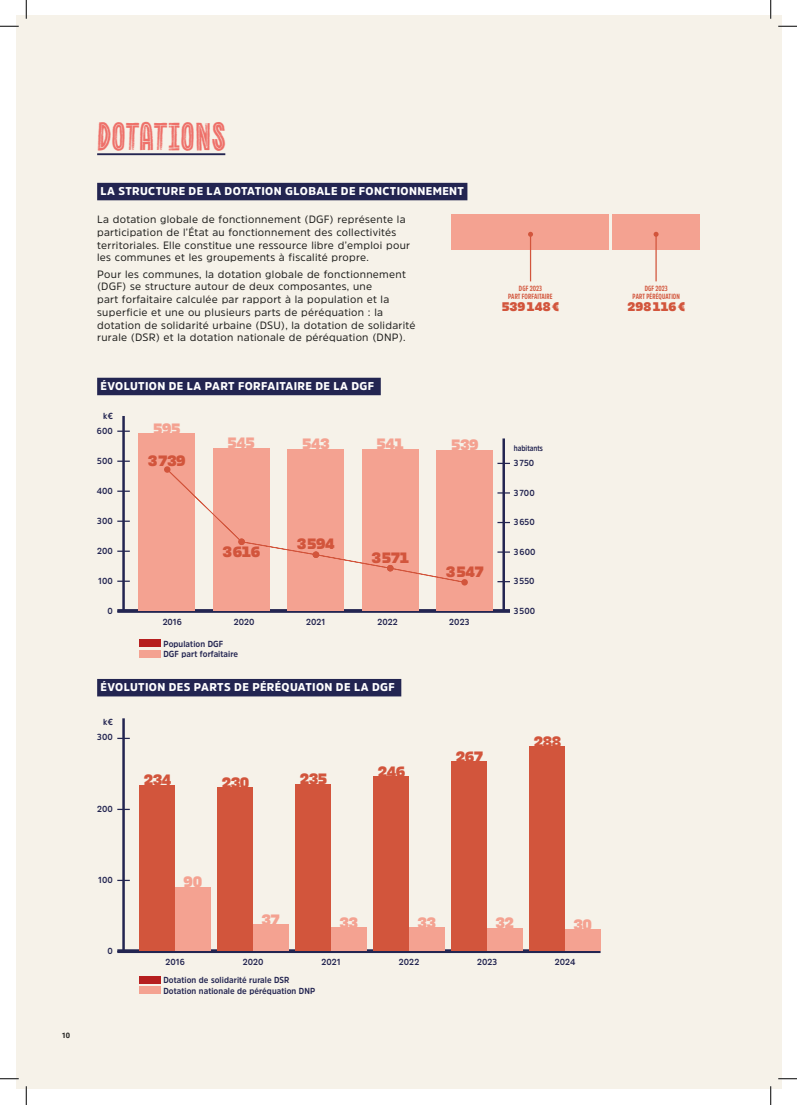
<style>
.page{position:relative;width:797px;height:1105px;background:#fff}
.page>*{position:absolute;margin:0;border:0;box-sizing:border-box;transform-origin:0 0}
.t1{font:800 37.5px "Canvas Inline";letter-spacing:.02em;color:#ee7069}
.t2{font:15px "Alfarn 2";letter-spacing:-.03em;color:#d2553c}
.t3{font:15px "Alfarn 2";letter-spacing:-.03em;color:#f4a291}
.t4{font:12.5px "Alfarn 2";color:#d2553c}
.t5{font:900 11.25px "Amsi Pro";letter-spacing:.035em;color:#fff}
.t6{font:10.62px/12.8px "Amsi Pro";letter-spacing:.025em;color:#1d1d1b}
.t7{font:700 8.75px/10.5px "Amsi Pro";letter-spacing:.01em;color:#232551;scale:.9 1}
.t8{font:700 8.12px "Amsi Pro";color:#232551;scale:.8 1}
.t9{font:700 7.5px/7.5px "Amsi Pro Cond";letter-spacing:.02em;color:#d2553c;text-align:center;scale:.9 1}
.t10{font:700 7.5px "Roboto";color:#1d1d1b}
</style>
<div class="page">
<div style="left:16px;top:16px;width:765px;height:1073px;background:#f6f2e9"></div>
<hr style="left:97px;top:153px;width:128px;height:2px;background:#232551">
<div style="left:97px;top:183px;width:370px;height:17px;background:#232551"></div>
<div style="left:97px;top:378px;width:284px;height:17px;background:#232551"></div>
<div style="left:97px;top:679px;width:304px;height:17px;background:#232551"></div>
<svg style="left:117px;top:609px;width:393px;height:4px"></svg>
<hr style="left:502px;top:438px;width:3px;height:173px;background:#232551">
<svg style="left:497px;top:443px;width:13px;height:169px"></svg>
<div style="left:140px;top:640px;width:21px;height:7px;background:#b61f1f"></div>
<div style="left:140px;top:650px;width:21px;height:7px;background:#f4a291"></div>
<div style="left:139px;top:433px;width:56px;height:178px;background:#f4a291"></div>
<div style="left:213px;top:448px;width:56px;height:163px;background:#f4a291"></div>
<div style="left:288px;top:449px;width:56px;height:162px;background:#f4a291"></div>
<div style="left:362px;top:449px;width:56px;height:162px;background:#f4a291"></div>
<div style="left:437px;top:450px;width:56px;height:161px;background:#f4a291"></div>
<hr style="left:122px;top:416px;width:3px;height:195px;background:#232551">
<svg style="left:117px;top:430px;width:13px;height:182px"></svg>
<div style="left:164px;top:466px;width:6px;height:7px;background:#d2553c;border-radius:50%"></div>
<svg style="left:166px;top:469px;width:297px;height:114px"></svg>
<div style="left:461px;top:579px;width:7px;height:6px;background:#d2553c;border-radius:50%"></div>
<div style="left:140px;top:976px;width:21px;height:7px;background:#b61f1f"></div>
<div style="left:140px;top:987px;width:21px;height:7px;background:#f4a291"></div>
<hr style="left:117px;top:949px;width:483px;height:4px;background:#232551">
<div style="left:140px;top:785px;width:35px;height:166px;background:#d2553c"></div>
<div style="left:373px;top:776px;width:36px;height:175px;background:#d2553c"></div>
<div style="left:218px;top:788px;width:35px;height:163px;background:#d2553c"></div>
<div style="left:451px;top:762px;width:36px;height:189px;background:#d2553c"></div>
<div style="left:296px;top:784px;width:35px;height:167px;background:#d2553c"></div>
<div style="left:529px;top:747px;width:36px;height:204px;background:#d2553c"></div>
<div style="left:175px;top:887px;width:36px;height:64px;background:#f4a291"></div>
<div style="left:409px;top:927px;width:35px;height:24px;background:#f4a291"></div>
<div style="left:253px;top:925px;width:35px;height:26px;background:#f4a291"></div>
<div style="left:487px;top:928px;width:35px;height:23px;background:#f4a291"></div>
<div style="left:331px;top:927px;width:35px;height:24px;background:#f4a291"></div>
<div style="left:565px;top:930px;width:35px;height:21px;background:#f4a291"></div>
<hr style="left:122px;top:718px;width:3px;height:233px;background:#232551">
<svg style="left:117px;top:721px;width:13px;height:231px"></svg>
<div style="left:451px;top:214px;width:158px;height:35px;background:#f4a291"></div>
<div style="left:612px;top:214px;width:87px;height:35px;background:#f4a291"></div>
<hr style="left:530px;top:234px;width:1px;height:47px;background:#d2553c">
<svg style="left:528px;top:232px;width:5px;height:5px"></svg>
<hr style="left:655px;top:234px;width:1px;height:47px;background:#d2553c">
<svg style="left:653px;top:232px;width:5px;height:5px"></svg>
<svg style="left:0;top:25px;width:19px;height:2px"></svg>
<svg style="left:778px;top:25px;width:19px;height:2px"></svg>
<svg style="left:0;top:1078px;width:19px;height:1px"></svg>
<svg style="left:778px;top:1078px;width:19px;height:1px"></svg>
<svg style="left:25px;top:0;width:2px;height:19px"></svg>
<svg style="left:25px;top:1086px;width:2px;height:19px"></svg>
<svg style="left:770px;top:0;width:1px;height:19px"></svg>
<svg style="left:770px;top:1086px;width:1px;height:19px"></svg>
<p class="t10" style="left:62px;top:1030px;width:10px">10</p>
<h1 class="t1" style="left:97px;top:114px;width:130px">DOTATIONS</h1>
<p class="t5" style="left:100px;top:184px;width:365px">LA STRUCTURE DE LA DOTATION GLOBALE DE FONCTIONNEMENT</p>
<p class="t6" style="left:97px;top:213px;width:314px">La dotation globale de fonctionnement (DGF) représente la participation de l’État au fonctionnement des collectivités territoriales. Elle constitue une ressource libre d’emploi pour les communes et les groupements à fiscalité propre.</p>
<p class="t6" style="left:97px;top:267px;width:320px">Pour les communes, la dotation globale de fonctionnement (DGF) se structure autour de deux composantes, une<br>part forfaitaire calculée par rapport à la population et la superficie et une ou plusieurs parts de péréquation : la dotation de solidarité urbaine (DSU), la dotation de solidarité rurale (DSR) et la dotation nationale de péréquation (DNP).</p>
<p class="t5" style="left:100px;top:378px;width:275px">ÉVOLUTION DE LA PART FORFAITAIRE DE LA DGF</p>
<p class="t7" style="left:97px;top:408px;width:19px;line-height:15px;text-align:right">k€<br>600</p>
<p class="t7" style="left:97px;top:455px;width:19px">500</p>
<p class="t7" style="left:97px;top:485px;width:19px">400</p>
<p class="t7" style="left:97px;top:515px;width:19px">300</p>
<p class="t7" style="left:97px;top:545px;width:19px">200</p>
<p class="t7" style="left:98px;top:575px;width:18px">100</p>
<p class="t7" style="left:107px;top:605px;width:7px">0</p>
<h2 class="t3" style="left:153px;top:419px;width:29px">595</h2>
<h2 class="t2" style="left:148px;top:451px;width:39px">3739</h2>
<h2 class="t3" style="left:227px;top:434px;width:29px">545</h2>
<h2 class="t3" style="left:302px;top:434px;width:29px">543</h2>
<h2 class="t3" style="left:376px;top:435px;width:29px">541</h2>
<h2 class="t3" style="left:451px;top:435px;width:29px">539</h2>
<h2 class="t2" style="left:222px;top:543px;width:39px">3616</h2>
<h2 class="t2" style="left:297px;top:535px;width:39px">3594</h2>
<h2 class="t2" style="left:371px;top:549px;width:39px">3571</h2>
<h2 class="t2" style="left:446px;top:562px;width:39px">3547</h2>
<p class="t7" style="left:163px;top:617px;width:23px">2016</p>
<p class="t7" style="left:234px;top:617px;width:25px">2020</p>
<p class="t7" style="left:306px;top:617px;width:23px">2021</p>
<p class="t7" style="left:377px;top:617px;width:24px">2022</p>
<p class="t7" style="left:449px;top:617px;width:24px">2023</p>
<p class="t7" style="left:163px;top:638px;width:85px">Population DGF<br>DGF part forfaitaire</p>
<p class="t5" style="left:100px;top:680px;width:296px">ÉVOLUTION DES PARTS DE PÉRÉQUATION DE LA DGF</p>
<p class="t7" style="left:97px;top:715px;width:19px;line-height:15px;text-align:right">k€<br>300</p>
<p class="t7" style="left:97px;top:803px;width:19px">200</p>
<h2 class="t2" style="left:144px;top:770px;width:29px">234</h2>
<h2 class="t2" style="left:222px;top:773px;width:29px">230</h2>
<h2 class="t2" style="left:300px;top:770px;width:29px">235</h2>
<h2 class="t2" style="left:377px;top:762px;width:29px">246</h2>
<h2 class="t2" style="left:455px;top:747px;width:29px">267</h2>
<p class="t9" style="left:508px;top:285px;width:51px">DGF 2023<br>PART FORFAITAIRE</p>
<p class="t4" style="left:502px;top:299px;width:59px">539148€</p>
<p class="t8" style="left:513px;top:443px;width:38px">habitants</p>
<p class="t7" style="left:513px;top:458px;width:24px">3750</p>
<p class="t7" style="left:513px;top:487px;width:25px">3700</p>
<p class="t7" style="left:513px;top:517px;width:25px">3650</p>
<p class="t7" style="left:513px;top:546px;width:26px">3600</p>
<p class="t7" style="left:513px;top:576px;width:25px">3550</p>
<p class="t7" style="left:513px;top:605px;width:25px">3500</p>
<h2 class="t2" style="left:533px;top:732px;width:29px">288</h2>
<p class="t7" style="left:98px;top:874px;width:18px">100</p>
<h2 class="t3" style="left:184px;top:873px;width:20px">90</h2>
<p class="t7" style="left:107px;top:946px;width:7px">0</p>
<h2 class="t3" style="left:262px;top:910px;width:20px">37</h2>
<h2 class="t3" style="left:339px;top:913px;width:20px">33</h2>
<h2 class="t3" style="left:417px;top:913px;width:20px">33</h2>
<h2 class="t3" style="left:495px;top:914px;width:20px">32</h2>
<h2 class="t3" style="left:573px;top:915px;width:20px">30</h2>
<p class="t7" style="left:165px;top:957px;width:23px">2016</p>
<p class="t7" style="left:243px;top:957px;width:25px">2020</p>
<p class="t7" style="left:321px;top:957px;width:23px">2021</p>
<p class="t7" style="left:399px;top:957px;width:24px">2022</p>
<p class="t7" style="left:477px;top:957px;width:24px">2023</p>
<p class="t7" style="left:555px;top:957px;width:24px">2024</p>
<p class="t7" style="left:163px;top:975px;width:170px">Dotation de solidarité rurale DSR<br>Dotation nationale de péréquation DNP</p>
<p class="t9" style="left:632px;top:285px;width:54px">DGF 2023<br>PART PÉRÉQUATION</p>
<p class="t4" style="left:627px;top:299px;width:59px">298116€</p>
</div>
